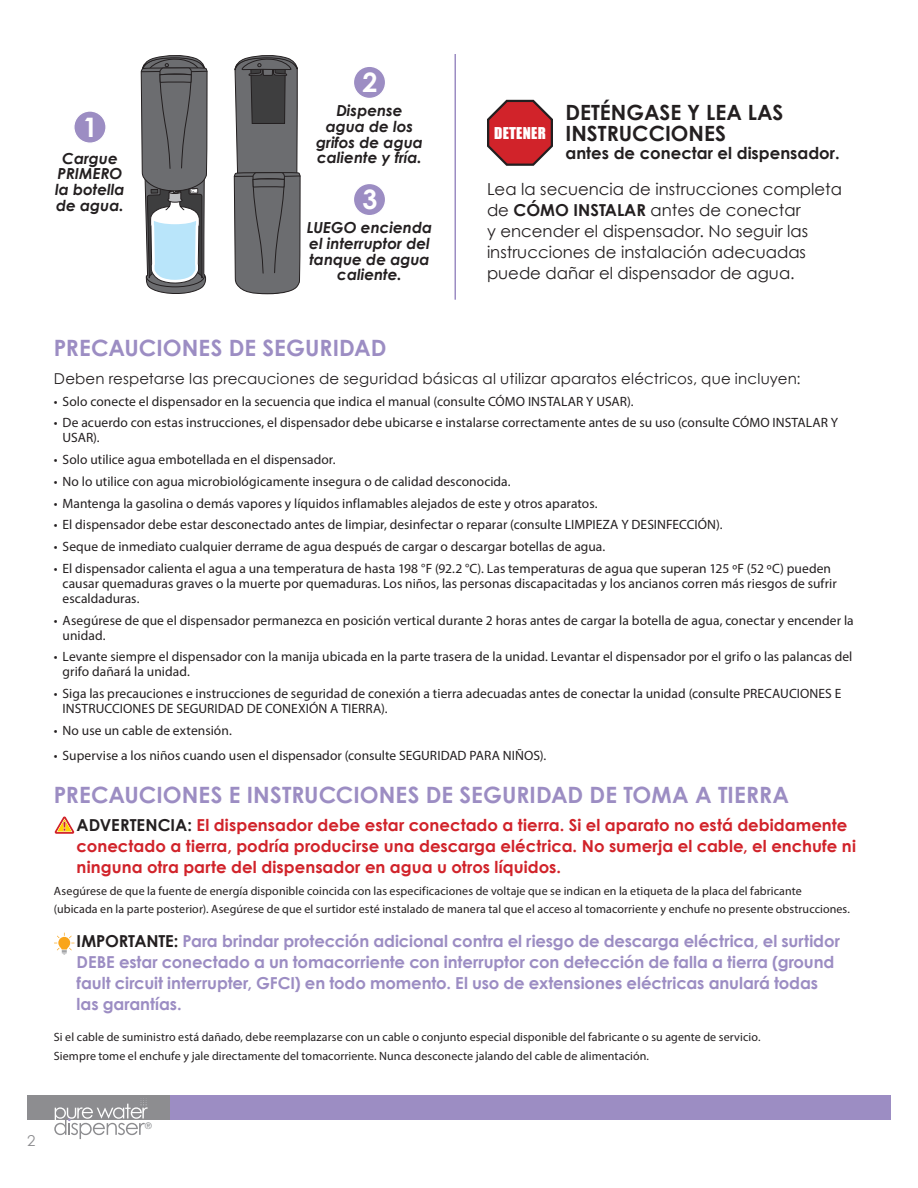
<style>
.page{position:relative;width:918px;height:1188px;background:#fff}
.page>*{position:absolute;margin:0;border:0;box-sizing:border-box;transform-origin:0 0}
.t1{font:700 26.85px "Century Gothic";color:#fff}
.t2{font:700 22.5px "Century Gothic";letter-spacing:.005em;color:#9c8dc3}
.t3{font:700 21px/21px "Century Gothic";color:#231f20}
.Warning{font:700 16.5px/21px "Century Gothic";letter-spacing:-.005em;color:#9c8dc3}
.Warning-2{font:700 16.5px/21px "Century Gothic";letter-spacing:.005em;color:#d1232a}
.t4{font:16.5px/21px "Century Gothic";color:#231f20}
.t5{font:700 16.5px "Century Gothic";color:#231f20}
.t6{font:italic 700 15.15px/15.6px "Century Gothic";color:#231f20;text-align:center}
.Warning-3{font:15px "Century Gothic";letter-spacing:.01em;color:#231f20}
.t7{font:15px "Impact";letter-spacing:.02em;color:#fff}
.t8{font:15px "Century Gothic";color:#8d8d90}
.t9{font:13.5px/15px "Myriad Pro";letter-spacing:.005em;color:#231f20}
.paragraph{font:12px/18px "Myriad Pro";letter-spacing:.01em;color:#231f20}
.t10{font:9px "Helvetica Neue";color:#8a8c8f}
.s1{font-weight:700}
.s2{color:#231f20}
</style>
<div class="page">
<div style="left:28px;top:1095px;width:863px;height:25px;background:#8d8d90"></div>
<div style="left:171px;top:1095px;width:720px;height:25px;background:#9c8dc3"></div>
<svg style="left:54px;top:1098px;width:94px;height:41px"></svg>
<svg style="left:54px;top:933px;width:20px;height:22px"></svg>
<hr style="left:454px;top:54px;width:2px;height:246px;background:#9c8dc3">
<svg style="left:487px;top:99px;width:66px;height:67px"></svg>
<svg style="left:54px;top:816px;width:21px;height:18px"></svg>
<div style="left:74px;top:111px;width:32px;height:32px;background:#9c8dc3;border-radius:50%"></div>
<div style="left:73px;top:110px;width:34px;height:34px;border:1px solid #fff;border-radius:50%"></div>
<div style="left:353px;top:183px;width:33px;height:33px;background:#9c8dc3;border-radius:50%"></div>
<div style="left:353px;top:183px;width:33px;height:33px;border:1px solid #fff;border-radius:50%"></div>
<div style="left:353px;top:66px;width:33px;height:32px;background:#9c8dc3;border-radius:50%"></div>
<div style="left:353px;top:66px;width:33px;height:33px;border:1px solid #fff;border-radius:50%"></div>
<svg style="left:233px;top:55px;width:68px;height:240px;background:#6f6f72"></svg>
<svg style="left:140px;top:55px;width:68px;height:239px"></svg>
<p class="t1" style="left:83px;top:110px;width:17px">1</p>
<p class="t6" style="left:55px;top:150px;width:71px">Cargue<br>PRIMERO la botella de agua.</p>
<p class="t1" style="left:362px;top:65px;width:17px">2</p>
<p class="t6" style="left:316px;top:102px;width:108px">Dispense agua de los grifos de agua caliente y fría.</p>
<p class="t1" style="left:362px;top:183px;width:17px">3</p>
<p class="t6" style="left:307px;top:220px;width:127px">LUEGO encienda el interruptor del tanque de agua caliente.</p>
<p class="t7" style="left:494px;top:122px;width:53px">DETENER</p>
<p class="t3" style="left:566px;top:101px;width:219px">DETÉNGASE Y LEA LAS<br>INSTRUCCIONES</p>
<p class="t5" style="left:566px;top:142px;width:276px">antes de conectar el dispensador.</p>
<p class="t4" style="left:487px;top:178px;width:357px">Lea la secuencia de instrucciones completa de <span class="s1">CÓMO INSTALAR</span> antes de conectar<br>y encender el dispensador. No seguir las instrucciones de instalación adecuadas puede dañar el dispensador de agua.</p>
<p class="t2" style="left:54px;top:334px;width:334px">PRECAUCIONES DE SEGURIDAD</p>
<p class="Warning-3" style="left:54px;top:369px;width:748px">Deben respetarse las precauciones de seguridad básicas al utilizar aparatos eléctricos, que incluyen:</p>
<p class="t9" style="left:54px;top:393px;width:581px">• Solo conecte el dispensador en la secuencia que indica el manual (consulte CÓMO INSTALAR Y USAR).</p>
<p class="t9" style="left:63px;top:415px;width:777px;text-indent:-9px">• De acuerdo con estas instrucciones, el dispensador debe ubicarse e instalarse correctamente antes de su uso (consulte CÓMO INSTALAR Y<br>USAR).</p>
<p class="t9" style="left:54px;top:452px;width:283px">• Solo utilice agua embotellada en el dispensador.</p>
<p class="t9" style="left:54px;top:474px;width:458px">• No lo utilice con agua microbiológicamente insegura o de calidad desconocida.</p>
<p class="t9" style="left:54px;top:495px;width:545px">• Mantenga la gasolina o demás vapores y líquidos inflamables alejados de este y otros aparatos.</p>
<p class="t9" style="left:54px;top:517px;width:670px">• El dispensador debe estar desconectado antes de limpiar, desinfectar o reparar (consulte LIMPIEZA Y DESINFECCIÓN).</p>
<p class="t9" style="left:54px;top:539px;width:553px">• Seque de inmediato cualquier derrame de agua después de cargar o descargar botellas de agua.</p>
<p class="t9" style="left:63px;top:561px;width:776px;text-indent:-9px">• El dispensador calienta el agua a una temperatura de hasta 198 °F (92.2 °C). Las temperaturas de agua que superan 125 ºF (52 ºC) pueden causar quemaduras graves o la muerte por quemaduras. Los niños, las personas discapacitadas y los ancianos corren más riesgos de sufrir escaldaduras.</p>
<p class="t9" style="left:63px;top:612px;width:793px;text-indent:-9px">• Asegúrese de que el dispensador permanezca en posición vertical durante 2 horas antes de cargar la botella de agua, conectar y encender la unidad.</p>
<p class="t9" style="left:63px;top:649px;width:791px;text-indent:-9px">• Levante siempre el dispensador con la manija ubicada en la parte trasera de la unidad. Levantar el dispensador por el grifo o las palancas del grifo dañará la unidad.</p>
<p class="t9" style="left:63px;top:686px;width:780px;text-indent:-9px">• Siga las precauciones e instrucciones de seguridad de conexión a tierra adecuadas antes de conectar la unidad (consulte PRECAUCIONES E<br>INSTRUCCIONES DE SEGURIDAD DE CONEXIÓN A TIERRA).</p>
<p class="t9" style="left:54px;top:723px;width:179px">• No use un cable de extensión.</p>
<p class="t9" style="left:54px;top:747px;width:494px">• Supervise a los niños cuando usen el dispensador (consulte SEGURIDAD PARA NIÑOS).</p>
<p class="t2" style="left:54px;top:781px;width:737px">PRECAUCIONES E INSTRUCCIONES DE SEGURIDAD DE TOMA A TIERRA</p>
<p class="Warning-2" style="left:77px;top:814px;width:781px"><span class="s2">ADVERTENCIA:</span> El dispensador debe estar conectado a tierra. Si el aparato no está debidamente conectado a tierra, podría producirse una descarga eléctrica. No sumerja el cable, el enchufe ni ninguna otra parte del dispensador en agua u otros líquidos.</p>
<p class="paragraph" style="left:54px;top:881px;width:798px">Asegúrese de que la fuente de energía disponible coincida con las especificaciones de voltaje que se indican en la etiqueta de la placa del fabricante<br>(ubicada en la parte posterior). Asegúrese de que el surtidor esté instalado de manera tal que el acceso al tomacorriente y enchufe no presente obstrucciones.</p>
<p class="Warning" style="left:77px;top:930px;width:765px"><span class="s2">IMPORTANTE:</span> Para brindar protección adicional contra el riesgo de descarga eléctrica, el surtidor DEBE estar conectado a un tomacorriente con interruptor con detección de falla a tierra (ground fault circuit interrupter, GFCI) en todo momento. El uso de extensiones eléctricas anulará todas las garantías.</p>
<p class="paragraph" style="left:54px;top:1028px;width:708px">Si el cable de suministro está dañado, debe reemplazarse con un cable o conjunto especial disponible del fabricante o su agente de servicio.</p>
<p class="paragraph" style="left:54px;top:1046px;width:597px">Siempre tome el enchufe y jale directamente del tomacorriente. Nunca desconecte jalando del cable de alimentación.</p>
<p class="t8" style="left:27px;top:1132px;width:10px">2</p>
<p class="t10" style="left:145px;top:1119px;width:9px">®</p>
</div>
